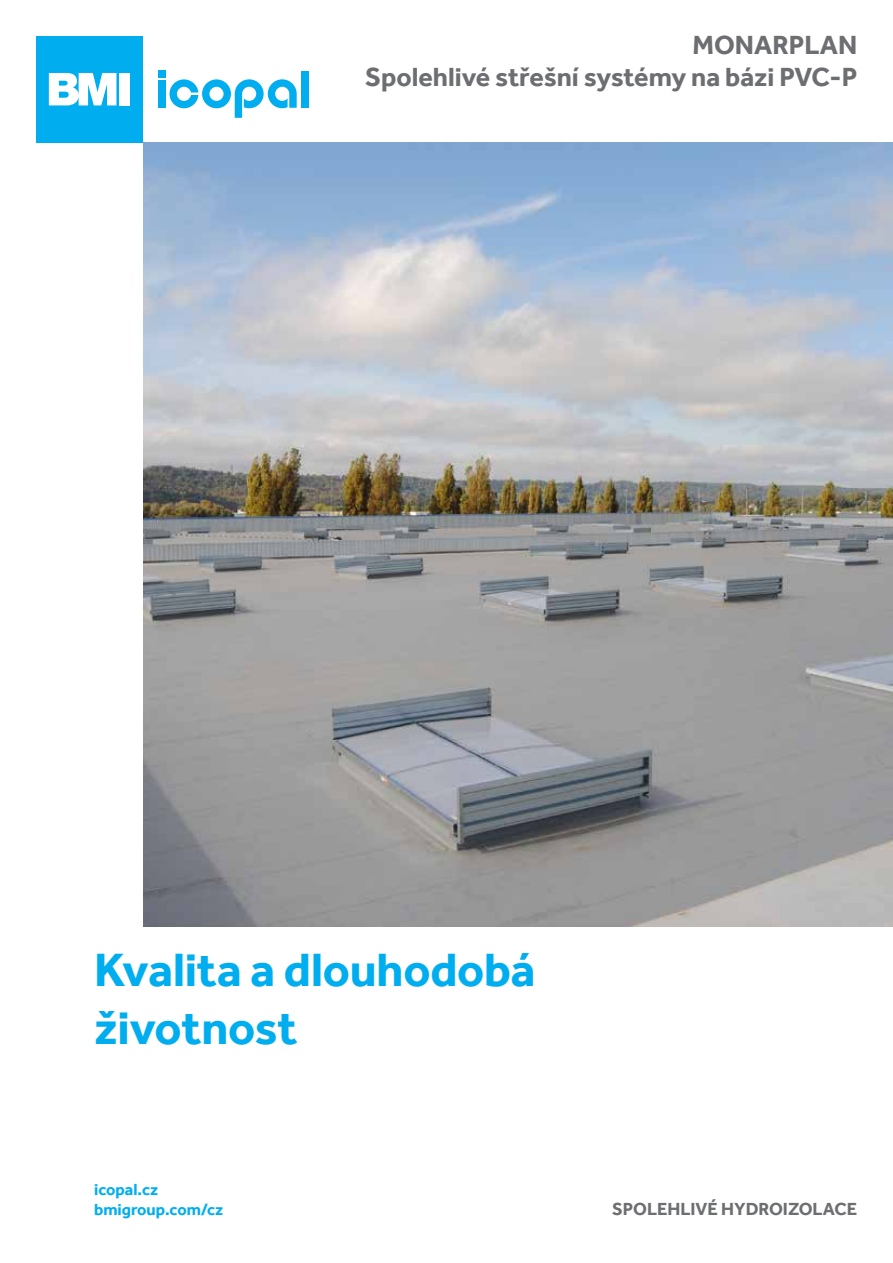
<style>
.page{position:relative;width:893px;height:1263px;background:#fff}
.page>*{position:absolute;margin:0;border:0;box-sizing:border-box;transform-origin:0 0}
.t1{font:700 48px/57.6px "Effra";letter-spacing:-.005em;color:#00aeef}
.t2{font:700 27px/32.4px "Effra";color:#6d6e71;text-align:right}
.t3{font:700 18px "Effra";color:#6d6e71}
.t4{font:700 16.5px/19.8px "Effra";color:#00aeef}
</style>
<div class="page">
<img style="left:143px;top:143px;width:750px;height:783px">
<div style="left:301px;top:71px;width:8px;height:37px;background:#00aeef"></div>
<div style="left:158px;top:80px;width:7px;height:28px;background:#00aeef"></div>
<div style="left:158px;top:71px;width:7px;height:7px;background:#00aeef"></div>
<svg style="left:170px;top:79px;width:127px;height:39px"></svg>
<div style="left:36px;top:36px;width:107px;height:107px;background:#00aeef"></div>
<svg style="left:49px;top:73px;width:67px;height:32px;background:#d2f0fc"></svg>
<div style="left:120px;top:73px;width:10px;height:32px;background:#fff"></div>
<p class="t2" style="left:365px;top:28px;width:494px">MONARPLAN<br>Spolehlivé střešní systémy na bázi PVC-P</p>
<h1 class="t1" style="left:94px;top:941px;width:443px">Kvalita a dlouhodobá životnost</h1>
<p class="t4" style="left:94px;top:1179px;width:131px">icopal.cz bmigroup.com/cz</p>
<p class="t3" style="left:612px;top:1198px;width:247px">SPOLEHLIVÉ HYDROIZOLACE</p>
</div>
